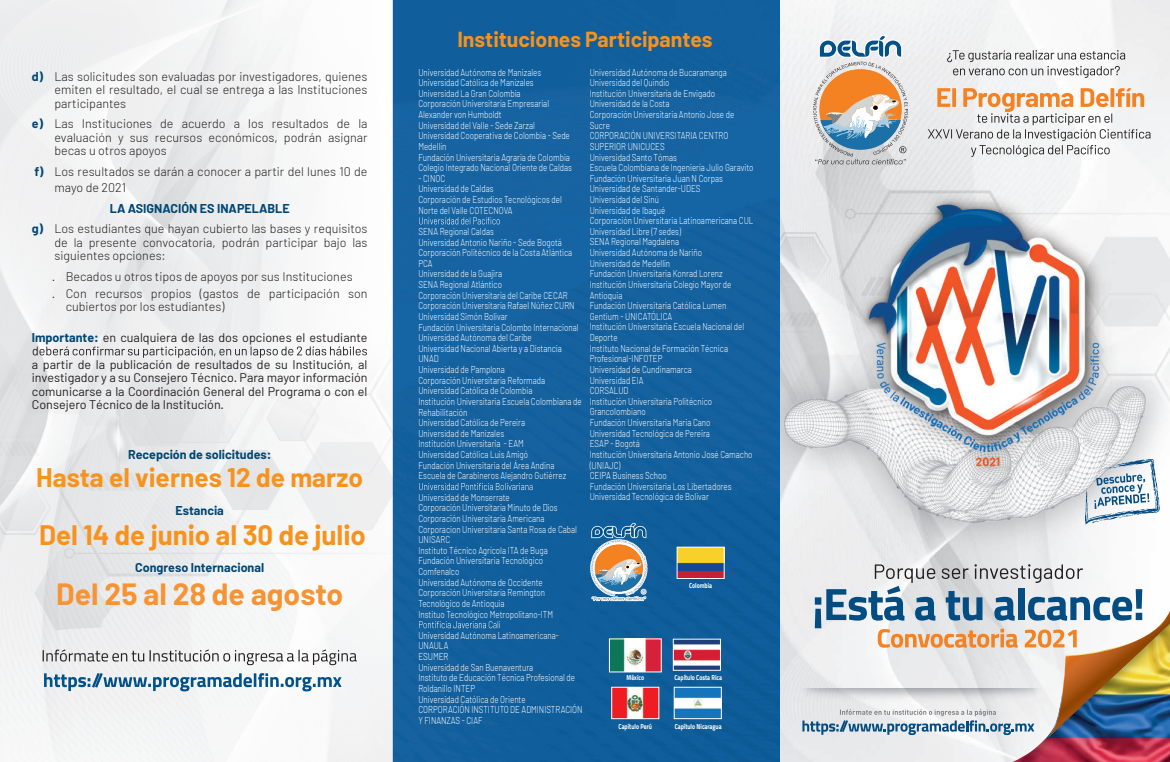
<style>
.page{position:relative;width:1170px;height:762px;background:#fff}
.page>*{position:absolute;margin:0;border:0;box-sizing:border-box;transform-origin:0 0}
.t1{font:700 30px "Barlow";color:#f79332}
.t2{font:700 27.5px "Barlow";color:#f7931d}
.t3{font:700 26.25px "Barlow";color:#f7931d}
.t4{font:700 21.25px "Barlow";color:#f7931d}
.t5{font:300 12.5px/13.5px "Barlow";color:#231f20}
.t6{font:12.5px/13.5px "Barlow";color:#231f20}
.t7{font:700 12.5px "Barlow";color:#004775}
.t8{font:300 10px/10.6px "Barlow";color:#fff;scale:.8 1}
.t9{font:700 7.12px "Titillium Web";color:#fff;scale:.8 1}
.s1{font-weight:700;color:#004775}
</style>
<div class="page">
<img style="left:0;top:0;width:1169px;height:762px">
<svg style="left:419px;top:217px;width:80px;height:7px"></svg>
<svg style="left:419px;top:483px;width:113px;height:7px"></svg>
<svg style="left:419px;top:621px;width:81px;height:7px"></svg>
<img style="left:679px;top:549px;width:43px;height:27px">
<img style="left:613px;top:689px;width:44px;height:28px">
<div style="left:611px;top:687px;width:48px;height:32px;border:1px solid #fff"></div>
<img style="left:676px;top:689px;width:43px;height:28px">
<div style="left:674px;top:687px;width:47px;height:32px;border:1px solid #fff"></div>
<img style="left:675px;top:641px;width:43px;height:27px">
<div style="left:673px;top:639px;width:47px;height:31px;border:1px solid #fff"></div>
<svg style="left:44px;top:673px;width:297px;height:18px"></svg>
<svg style="left:43px;top:649px;width:314px;height:16px"></svg>
<svg style="left:590px;top:523px;width:57px;height:78px;background:#8f9da4"></svg>
<svg style="left:947px;top:50px;width:177px;height:28px"></svg>
<svg style="left:927px;top:88px;width:223px;height:69px"></svg>
<svg style="left:813px;top:35px;width:94px;height:129px"></svg>
<svg style="left:1084px;top:459px;width:75px;height:66px"></svg>
<img style="left:786px;top:689px;width:16px;height:40px">
<svg style="left:802px;top:564px;width:367px;height:198px"></svg>
<svg style="left:33px;top:346px;width:334px;height:12px"></svg>
<img style="left:611px;top:640px;width:48px;height:30px">
<div style="left:609px;top:638px;width:52px;height:34px;border:1px solid #fff"></div>
<p class="t5" style="left:54px;top:69px;width:314px;text-align:justify;text-indent:-22px"><span class="s1">d)</span> Las solicitudes son evaluadas por investigadores, quienes emiten el resultado, el cual se entrega a las Instituciones participantes</p>
<p class="t5" style="left:54px;top:117px;width:314px;text-align:justify;text-indent:-23px"><span class="s1">e)</span> Las Instituciones de acuerdo a los resultados de la evaluación y sus recursos económicos, podrán asignar becas u otros apoyos</p>
<p class="t5" style="left:54px;top:163px;width:314px;line-height:16.1px;text-indent:-20px"><span class="s1">f)</span> Los resultados se darán a conocer a partir del lunes 10 de mayo de 2021</p>
<p class="t5" style="left:32px;top:197px;width:337px;line-height:20.6px;text-align:center"><span class="s1">LA ASIGNACIÓN ES INAPELABLE<br>g)</span> Los estudiantes que hayan cubierto las bases y requisitos</p>
<p class="t5" style="left:54px;top:235px;width:314px">de la presente convocatoria, podrán participar bajo las siguientes opciones:</p>
<p class="t5" style="left:53px;top:267px;width:316px;line-height:17px">· Becados u otros tipos de apoyos por sus Instituciones<br>· Con recursos propios (gastos de participación son</p>
<p class="t5" style="left:66px;top:300px;width:160px">cubiertos por los estudiantes)</p>
<p class="t6" style="left:32px;top:323px;width:337px;line-height:27px"><span class="s1">Importante:</span> en cualquiera de las dos opciones el estudiante a partir de la publicación de resultados de su Institución, al</p>
<p class="t6" style="left:32px;top:371px;width:337px;text-align:justify">investigador y a su Consejero Técnico. Para mayor información comunicarse a la Coordinación General del Programa o con el Consejero Técnico de la Institución.</p>
<p class="t7" style="left:128px;top:447px;width:145px">Recepción de solicitudes:</p>
<h3 class="t3" style="left:36px;top:461px;width:328px">Hasta el viernes 12 de marzo</h3>
<p class="t7" style="left:175px;top:503px;width:50px">Estancia</p>
<h2 class="t2" style="left:39px;top:518px;width:328px">Del 14 de junio al 30 de julio</h2>
<p class="t7" style="left:135px;top:560px;width:130px">Congreso Internacional</p>
<h1 class="t1" style="left:56px;top:575px;width:289px">Del 25 al 28 de agosto</h1>
<h3 class="t4" style="left:457px;top:26px;width:257px">Instituciones Participantes</h3>
<p class="t8" style="left:589px;top:66px;width:206px">Universidad Autónoma de Bucaramanga<br>Universidad del Quindío<br>Institución Universitaría de Envigado<br>Universidad de la Costa<br>Corporación Universitaria Antonio Jose de<br>Sucre<br>CORPORACIÓN UNIVERSITARIA CENTRO<br>SUPERIOR UNICUCES<br>Universidad Santo Tómas<br>Escuela Colombiana de Ingeniería Julio Garavito<br>Fundación Universitaria Juan N Corpas<br>Universidad de Santander-UDES<br>Universidad del Sinú<br>Universidad de Ibagué<br>Corporación Universitaria Latinoamericana CUL<br>Universidad Libre (7 sedes)<br>SENA Regional Magdalena<br>Universidad Autónoma de Nariño<br>Universidad de Medellín<br>Fundación Universitaria Konrad Lorenz<br>Institución Universitaria Colegio Mayor de<br>Antioquia<br>Fundación Universitaria Católica Lumen<br>Gentium - UNICATÓLICA<br>Institución Universitaria Escuela Nacional del<br>Deporte<br>Instituto Nacional de Formación Técnica<br>Profesional-INFOTEP<br>Universidad de Cundinamarca<br>Universidad EIA<br>CORSALUD<br>Institución Universitaria Politécnico<br>Grancolombiano<br>Fundación Universitaria Maria Cano<br>Universidad Tecnológica de Pereira<br>ESAP - Bogotá<br>Institución Universitaria Antonio José Camacho (UNIAJC)<br>CEIPA Business Schoo<br>Fundación Universitaria Los Libertadores<br>Universidad Tecnológica de Bolivar</p>
<p class="t8" style="left:418px;top:66px;width:193px">Universidad Autónoma de Manizales Universidad Católica de Manizales Universidad La Gran Colombia<br>Corporación Universitaria Empresarial Alexander von Humboldt<br>Universidad del Valle - Sede Zarzal Universidad Cooperativa de Colombia - Sede Medellín<br>Fundación Universitaria Agraria de Colombia Colegio Integrado Nacional Oriente de Caldas</p>
<p class="t8" style="left:418px;top:173px;width:181px">- CINOC<br>Universidad de Caldas<br>Corporación de Estudios Tecnológicos del<br>Norte del Valle COTECNOVA</p>
<p class="t8" style="left:418px;top:226px;width:206px">SENA Regional Caldas<br>Universidad Antonio Nariño - Sede Bogotá<br>Corporación Politécnico de la Costa Atlántica<br>PCA<br>Universidad de la Guajira<br>SENA Regional Atlántico<br>Corporación Universitaria del Caribe CECAR<br>Corporación Universitaria Rafael Núñez CURN<br>Universidad Simón Bolivar<br>Fundación Universitaria Colombo Internacional<br>Universidad Autónoma del Caribe<br>Universidad Nacional Abierta y a Distancia<br>UNAD<br>Universidad de Pamplona<br>Corporación Universitaria Reformada<br>Universidad Católica de Colombia<br>Institución Universitaria Escuela Colombiana de<br>Rehabilitación<br>Universidad Católica de Pereira<br>Universidad de Manizales<br>Institución Universitaria - EAM<br>Universidad Católica Luis Amigó<br>Fundación Universitaria del Área Andina<br>Escuela de Carabineros Alejandro Gutiérrez</p>
<p class="t8" style="left:418px;top:491px;width:200px">Universidad de Monserrate<br>Corporación Universitaria Minuto de Dios Corporación Universitaria Americana Corporacion Universitaria Santa Rosa de Cabal UNISARC<br>Instituto Técnico Agrícola ITA de Buga Fundación Universitaria Tecnológico Comfenalco<br>Universidad Autónoma de Occidente Corporación Universitaria Remington Tecnológico de Antioquia<br>Instituo Tecnológico Metropolitano-ITM</p>
<p class="t8" style="left:418px;top:630px;width:207px">Universidad Autónoma Latinoamericana-<br>UNAULA<br>ESUMER<br>Universidad de San Buenaventura<br>Instituto de Educación Técnica Profesional de<br>Roldanillo INTEP<br>Universidad Católica de Oriente<br>CORPORACIÓN INSTITUTO DE ADMINISTRACIÓN<br>Y FINANZAS - CIAF</p>
<p class="t9" style="left:689px;top:580px;width:30px">Colombia</p>
<p class="t9" style="left:674px;top:672px;width:61px">Capítulo Costa Rica</p>
<p class="t9" style="left:626px;top:672px;width:24px">México</p>
<p class="t9" style="left:618px;top:720px;width:43px">Capítulo Perú</p>
<p class="t9" style="left:674px;top:720px;width:60px">Capítulo Nicaragua</p>
</div>
